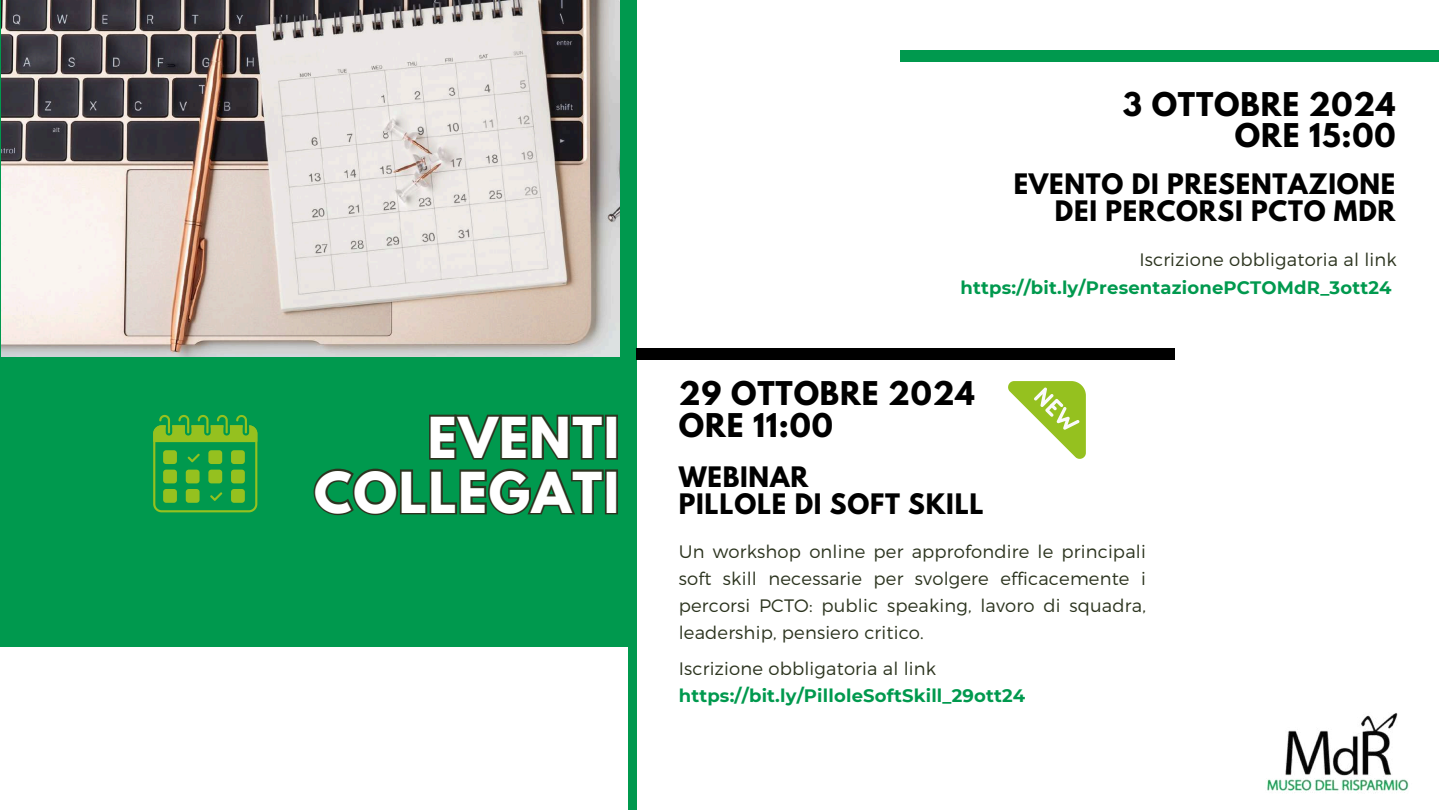
<style>
.page{position:relative;width:1440px;height:810px;background:#fff}
.page>*{position:absolute;margin:0;border:0;box-sizing:border-box;transform-origin:0 0}
.t1{font:700 50px/54.8px "League Spartan";letter-spacing:.03em;color:#fff;text-align:right}
.t2{font:700 29px/31.5px "League Spartan";letter-spacing:.03em;color:#000;text-align:right}
.t3{font:700 25px/27px "League Spartan";letter-spacing:.03em;color:#000;text-align:right}
.t4{font:300 18px/27px "Montserrat";letter-spacing:.01em;color:#2c341f;text-align:justify}
.t5{font:700 18px "Montserrat";letter-spacing:.01em;color:#00994e}
</style>
<div class="page">
<div style="left:0;top:0;width:637px;height:810px;background:#00994e"></div>
<img style="left:1267px;top:713px;width:142px;height:80px">
<svg style="left:1008px;top:381px;width:78px;height:78px"></svg>
<svg style="left:153px;top:415px;width:104px;height:97px"></svg>
<div style="left:636px;top:348px;width:538px;height:12px;background:#000"></div>
<div style="left:900px;top:50px;width:539px;height:11px;background:#00994e"></div>
<img style="left:1px;top:0;width:618px;height:356px">
<svg style="left:313px;top:414px;width:305px;height:102px"></svg>
<div style="left:0;top:647px;width:628px;height:163px;background:#fff"></div>
<h1 class="t1" style="left:314px;top:417px;width:306px">EVENTI<br>COLLEGATI</h1>
<h2 class="t2" style="left:1123px;top:92px;width:274px">3 OTTOBRE 2024<br>ORE 15:00</h2>
<h3 class="t3" style="left:1014px;top:173px;width:383px">EVENTO DI PRESENTAZIONE<br>DEI PERCORSI PCTO MDR</h3>
<p class="t4" style="left:1139px;top:245px;width:259px">Iscrizione obbligatoria al link</p>
<p class="t5" style="left:961px;top:277px;width:432px">https://bit.ly/PresentazionePCTOMdR_3ott24</p>
<h2 class="t2" style="left:679px;top:382px;width:298px;text-align:left">29 OTTOBRE 2024<br>ORE 11:00</h2>
<h3 class="t3" style="left:679px;top:466px;width:306px;text-align:left">WEBINAR<br>PILLOLE DI SOFT SKILL</h3>
<p class="t4" style="left:679px;top:538px;width:469px">Un workshop online per approfondire le principali soft skill necessarie per svolgere efficacemente i percorsi PCTO: public speaking, lavoro di squadra, leadership, pensiero critico.</p>
<p class="t4" style="left:679px;top:655px;width:259px">Iscrizione obbligatoria al link</p>
<p class="t5" style="left:679px;top:685px;width:348px">https://bit.ly/PilloleSoftSkill_29ott24</p>
</div>
